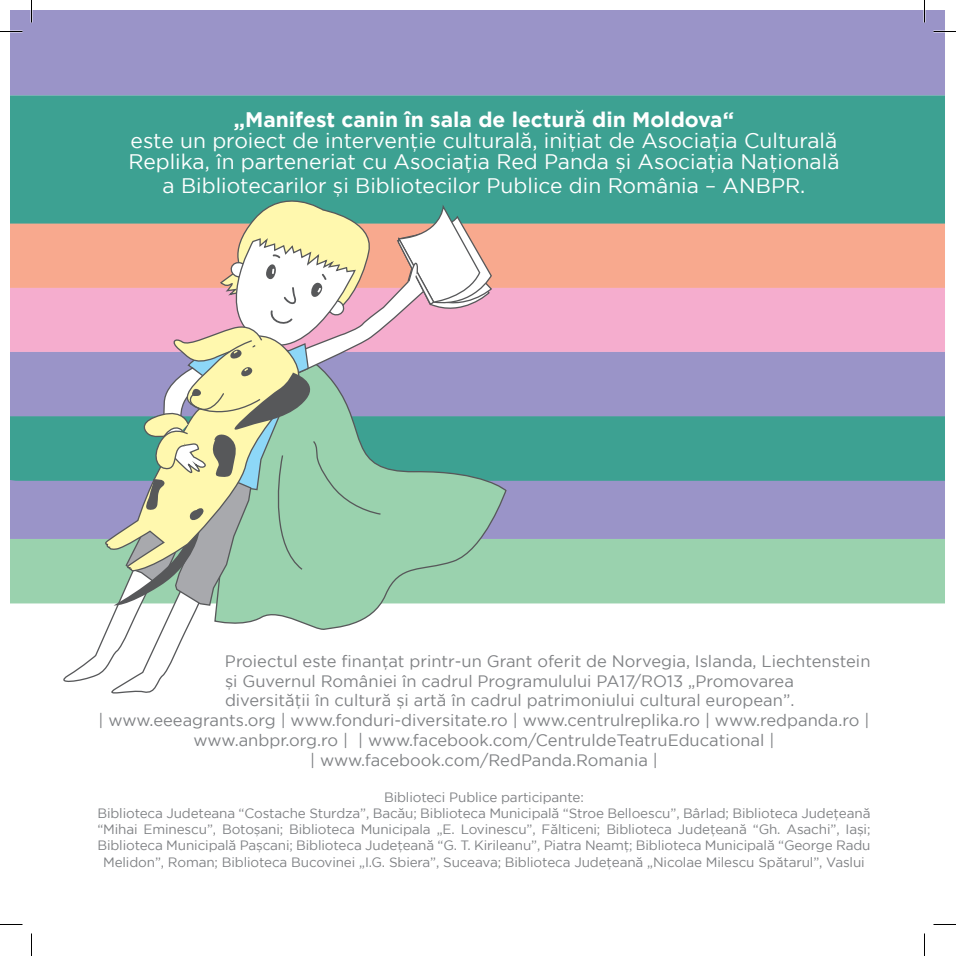
<style>
.page{position:relative;width:956px;height:956px;background:#fff}
.page>*{position:absolute;margin:0;border:0;box-sizing:border-box;transform-origin:0 0}
.t1{font:21px/21px "Gotham Ro";color:#fff}
.t2{font:700 21px "Gotham RO";color:#fff}
.t3{font:16.5px "Gotham Ro";color:#808285}
.t4{font:13.5px/16.2px "Gotham Ro";letter-spacing:-.01em;color:#808285;text-align:center}
</style>
<div class="page">
<div style="left:10px;top:539px;width:935px;height:64px;background:#9ad2ae"></div>
<div style="left:10px;top:481px;width:935px;height:58px;background:#9a94c8"></div>
<div style="left:10px;top:416px;width:935px;height:65px;background:#3da192"></div>
<div style="left:10px;top:352px;width:935px;height:64px;background:#9a94c8"></div>
<div style="left:10px;top:288px;width:935px;height:64px;background:#f5adce"></div>
<div style="left:10px;top:224px;width:935px;height:64px;background:#f8a98e"></div>
<div style="left:10px;top:95px;width:935px;height:129px;background:#3da192"></div>
<div style="left:10px;top:10px;width:935px;height:85px;background:#9a94c8"></div>
<svg style="left:492px;top:337px;width:15px;height:267px"></svg>
<svg style="left:53px;top:183px;width:439px;height:511px"></svg>
<hr style="left:923px;top:0;width:2px;height:23px;background:#fff">
<svg style="left:0;top:31px;width:22px;height:1px"></svg>
<svg style="left:933px;top:31px;width:23px;height:1px"></svg>
<svg style="left:0;top:924px;width:22px;height:1px"></svg>
<svg style="left:933px;top:924px;width:23px;height:1px"></svg>
<svg style="left:31px;top:0;width:1px;height:23px"></svg>
<svg style="left:31px;top:933px;width:1px;height:23px"></svg>
<svg style="left:924px;top:0;width:1px;height:23px"></svg>
<svg style="left:924px;top:933px;width:1px;height:23px"></svg>
<h1 class="t2" style="left:234px;top:105px;width:502px">„Manifest canin în sala de lectură din Moldova“</h1>
<h1 class="t1" style="left:128px;top:129px;width:713px">este un proiect de intervenţie culturală, iniţiat de Asociaţia Culturală<br>Replika, în parteneriat cu Asociaţia Red Panda şi Asociaţia Naţională</h1>
<h1 class="t1" style="left:163px;top:174px;width:644px">a Bibliotecarilor şi Bibliotecilor Publice din România – ANBPR.</h1>
<p class="t3" style="left:225px;top:652px;width:647px">Proiectul este finanţat printr-un Grant oferit de Norvegia, Islanda, Liechtenstein</p>
<p class="t3" style="left:225px;top:672px;width:570px">şi Guvernul României în cadrul Programulului PA17/RO13 „Promovarea</p>
<p class="t3" style="left:225px;top:691px;width:571px">diversităţii în cultură şi artă în cadrul patrimoniului cultural european”.</p>
<p class="t3" style="left:99px;top:711px;width:772px">| www.eeeagrants.org | www.fonduri-diversitate.ro | www.centrulreplika.ro | www.redpanda.ro |</p>
<p class="t3" style="left:194px;top:731px;width:582px">www.anbpr.org.ro | | www.facebook.com/CentruldeTeatruEducational |</p>
<p class="t3" style="left:310px;top:751px;width:349px">| www.facebook.com/RedPanda.Romania |</p>
<p class="t4" style="left:97px;top:789px;width:775px">Biblioteci Publice participante:<br>Biblioteca Judeteana “Costache Sturdza”, Bacău; Biblioteca Municipală “Stroe Belloescu”, Bârlad; Biblioteca Judeţeană “Mihai Eminescu”, Botoşani; Biblioteca Municipala „E. Lovinescu”, Fălticeni; Biblioteca Judeţeană “Gh. Asachi”, Iaşi; Biblioteca Municipală Paşcani; Biblioteca Judeţeană “G. T. Kirileanu”, Piatra Neamţ; Biblioteca Municipală “George Radu Melidon”, Roman; Biblioteca Bucovinei „I.G. Sbiera”, Suceava; Biblioteca Judeţeană „Nicolae Milescu Spătarul”, Vaslui</p>
</div>
